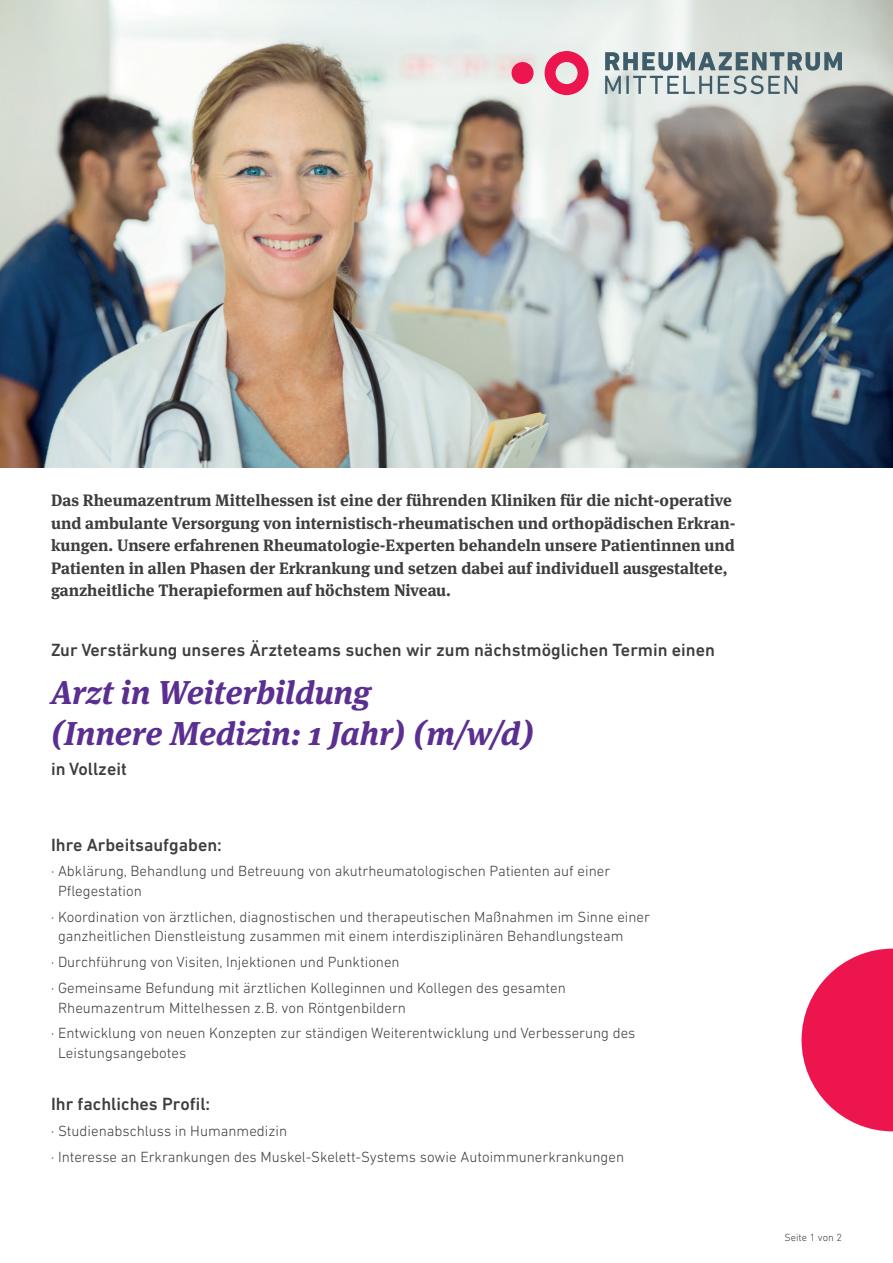
<style>
.page{position:relative;width:893px;height:1263px;background:#fff}
.page>*{position:absolute;margin:0;border:0;box-sizing:border-box;transform-origin:0 0}
.t1{font:italic 700 33px/41.5px "Meta Serif OT";color:#5b2e91}
.t2{font:500 18px "DIN Next LT Pro";color:#3e3e3f}
.t3{font:700 16.5px/22.5px "Meta Serif OT";color:#3e3e3f}
.t4{font:300 15px/19.5px "DIN Next LT Pro";color:#3e3e3f}
.t5{font:300 10.5px "DIN Next LT Pro";color:#3e3e3f}
</style>
<div class="page">
<img style="left:0;top:0;width:893px;height:468px">
<svg style="left:801px;top:948px;width:92px;height:183px"></svg>
<svg style="left:605px;top:52px;width:237px;height:42px;background:#a6b3b5"></svg>
<div style="left:512px;top:62px;width:22px;height:22px;background:#ed154e;border-radius:50%"></div>
<svg style="left:545px;top:51px;width:44px;height:44px;background:#eb6e8e"></svg>
<p class="t3" style="left:51px;top:489px;width:686px">Das Rheumazentrum Mittelhessen ist eine der führenden Kliniken für die nicht-operative und ambulante Versorgung von internistisch-rheumatischen und orthopädischen Erkran&shy;kungen. Unsere erfahrenen Rheumatologie-Experten behandeln unsere Patientinnen und Patienten in allen Phasen der Erkrankung und setzen dabei auf individuell ausgestaltete, ganzheitliche Therapieformen auf höchstem Niveau.</p>
<p class="t2" style="left:51px;top:639px;width:665px">Zur Verstärkung unseres Ärzteteams suchen wir zum nächstmöglichen Termin einen</p>
<h1 class="t1" style="left:51px;top:672px;width:485px">Arzt in Weiterbildung<br>(Innere Medizin: 1 Jahr) (m/w/d)</h1>
<p class="t2" style="left:51px;top:759px;width:77px">in Vollzeit</p>
<p class="t2" style="left:51px;top:834px;width:172px">Ihre Arbeitsaufgaben:</p>
<p class="t4" style="left:58px;top:861px;width:554px;text-indent:-7px">· Abklärung, Behandlung und Betreuung von akutrheumatologischen Patienten auf einer<br>Pflegestation</p>
<p class="t4" style="left:58px;top:907px;width:594px;text-indent:-7px">· Koordination von ärztlichen, diagnostischen und therapeutischen Maßnahmen im Sinne einer ganzheitlichen Dienstleistung zusammen mit einem interdisziplinären Behandlungsteam</p>
<p class="t4" style="left:51px;top:949px;width:516px;line-height:25.8px">· Durchführung von Visiten, Injektionen und Punktionen<br>· Gemeinsame Befundung mit ärztlichen Kolleginnen und Kollegen des gesamten</p>
<p class="t4" style="left:51px;top:994px;width:586px;line-height:26px;text-indent:7px">Rheumazentrum Mittelhessen z.B. von Röntgenbildern<br>· Entwicklung von neuen Konzepten zur ständigen Weiterentwicklung und Verbesserung des</p>
<p class="t4" style="left:58px;top:1043px;width:130px">Leistungsangebotes</p>
<p class="t2" style="left:51px;top:1093px;width:161px">Ihr fachliches Profil:</p>
<p class="t4" style="left:51px;top:1117px;width:575px;line-height:25.8px">· Studienabschluss in Humanmedizin<br>· Interesse an Erkrankungen des Muskel-Skelett-Systems sowie Autoimmunerkrankungen</p>
<p class="t5" style="left:784px;top:1232px;width:59px">Seite 1 von 2</p>
</div>
